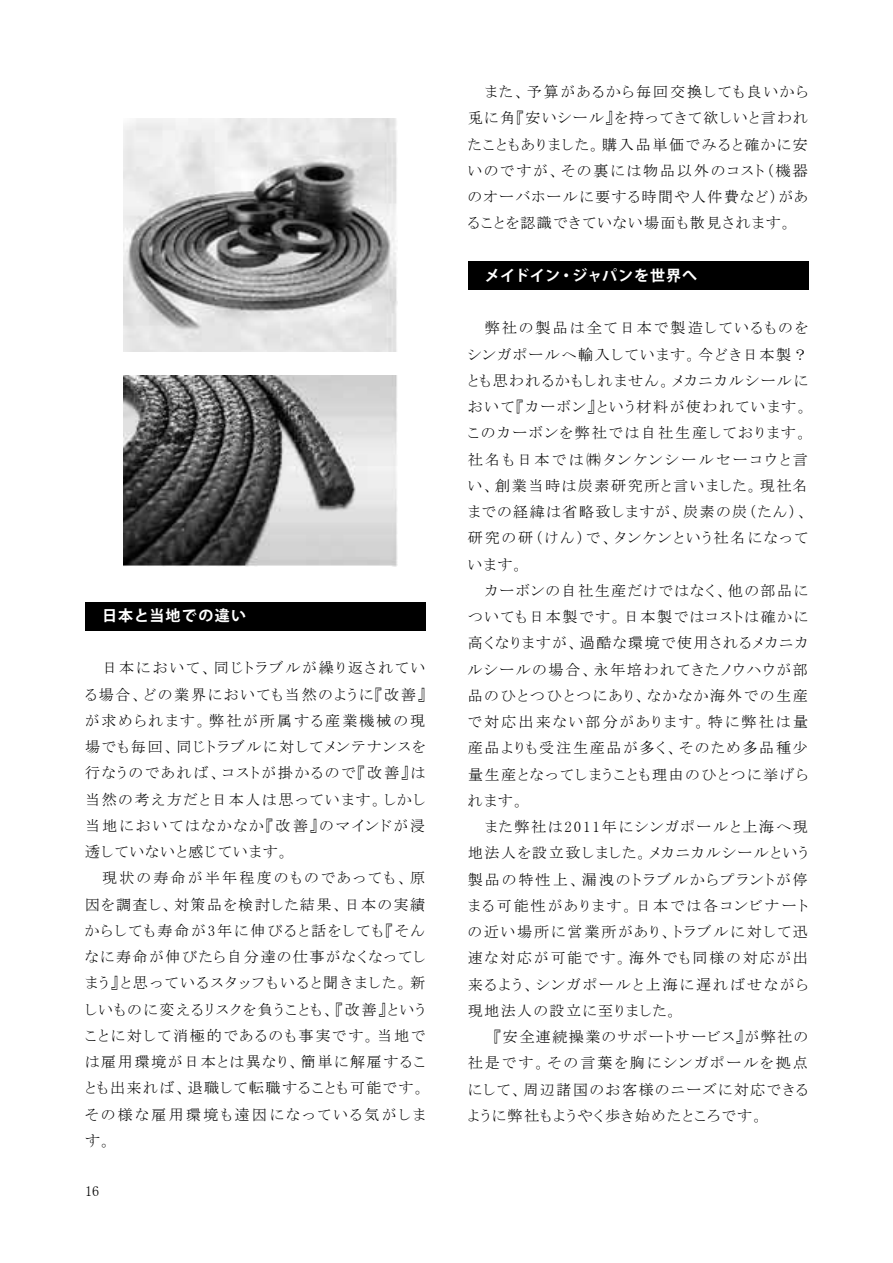
<style>
.page{position:relative;width:893px;height:1263px;background:#fff}
.page>*{position:absolute;margin:0;border:0;box-sizing:border-box;transform-origin:0 0}
.t1{font:15px/26.2px "MS P Mincho";letter-spacing:.105em;color:#000;text-align:justify}
.t2{font:700 15px "Koz Go Pr 6 N";letter-spacing:.035em;color:#fff}
.t3{font:700 15px "Koz Go Pr 6 N";letter-spacing:.065em;color:#fff}
.t4{font:14.25px "MS P Mincho";color:#000}
</style>
<div class="page">
<div style="left:468px;top:261px;width:340px;height:28px;background:#000"></div>
<div style="left:85px;top:602px;width:341px;height:29px;background:#000"></div>
<img style="left:124px;top:375px;width:273px;height:192px">
<img style="left:124px;top:118px;width:273px;height:233px">
<p class="t3" style="left:102px;top:607px;width:146px">日本と当地での違い</p>
<p class="t1" style="left:85px;top:655px;width:342px;text-indent:17px">日本において、同じトラブルが繰り返されている場合、どの業界においても当然のように『改善』が求められます。弊社が所属する産業機械の現場でも毎回、同じトラブルに対してメンテナンスを行なうのであれば、コストが掛かるので『改善』は当然の考え方だと日本人は思っています。しかし当地においてはなかなか『改善』のマインドが浸透していないと感じています。</p>
<p class="t1" style="left:85px;top:865px;width:342px;text-indent:17px">現状の寿命が半年程度のものであっても、原因を調査し、対策品を検討した結果、日本の実績からしても寿命が3年に伸びると話をしても『そんなに寿命が伸びたら自分達の仕事がなくなってしまう』と思っているスタッフもいると聞きました。新しいものに変えるリスクを負うことも、『改善』ということに対して消極的であるのも事実です。当地では雇用環境が日本とは異なり、簡単に解雇することも出来れば、退職して転職することも可能です。その様な雇用環境も遠因になっている気がします。</p>
<p class="t4" style="left:85px;top:1183px;width:16px">16</p>
<p class="t1" style="left:468px;top:78px;width:342px;text-indent:17px">また、予算があるから毎回交換しても良いから兎に角『安いシール』を持ってきて欲しいと言われたこともありました。購入品単価でみると確かに安いのですが、その裏には物品以外のコスト（機器のオーバホールに要する時間や人件費など）があることを認識できていない場面も散見されます。</p>
<p class="t2" style="left:485px;top:267px;width:214px">メイドイン・ジャパンを世界へ</p>
<p class="t1" style="left:468px;top:315px;width:342px;text-indent:17px">弊社の製品は全て日本で製造しているものをシンガポールへ輸入しています。今どき日本製？とも思われるかもしれません。メカニカルシールにおいて『カーボン』という材料が使われています。このカーボンを弊社では自社生産しております。社名も日本では㈱タンケンシールセーコウと言い、創業当時は炭素研究所と言いました。現社名までの経緯は省略致しますが、炭素の炭（たん）、研究の研（けん）で、タンケンという社名になっています。</p>
<p class="t1" style="left:468px;top:577px;width:342px;text-indent:17px">カーボンの自社生産だけではなく、他の部品についても日本製です。日本製ではコストは確かに高くなりますが、過酷な環境で使用されるメカニカルシールの場合、永年培われてきたノウハウが部品のひとつひとつにあり、なかなか海外での生産で対応出来ない部分があります。特に弊社は量産品よりも受注生産品が多く、そのため多品種少量生産となってしまうことも理由のひとつに挙げられます。</p>
<p class="t1" style="left:468px;top:813px;width:342px;text-indent:17px">また弊社は2011年にシンガポールと上海へ現地法人を設立致しました。メカニカルシールという製品の特性上、漏洩のトラブルからプラントが停まる可能性があります。日本では各コンビナートの近い場所に営業所があり、トラブルに対して迅速な対応が可能です。海外でも同様の対応が出来るよう、シンガポールと上海に遅ればせながら現地法人の設立に至りました。</p>
<p class="t1" style="left:468px;top:1023px;width:342px;text-indent:26px">『安全連続操業のサポートサービス』が弊社の社是です。その言葉を胸にシンガポールを拠点にして、周辺諸国のお客様のニーズに対応できるように弊社もようやく歩き始めたところです。</p>
</div>
